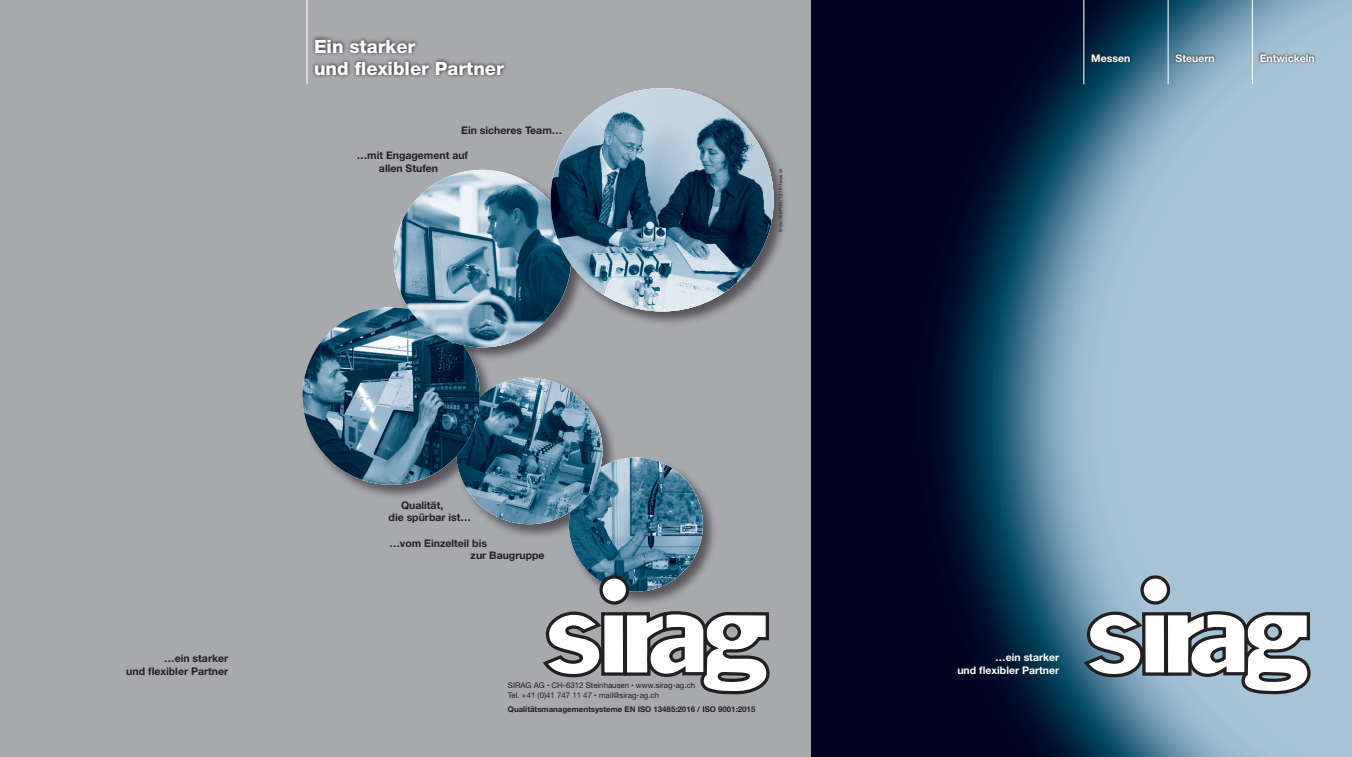
<style>
.page{position:relative;width:1352px;height:757px;background:#fff}
.page>*{position:absolute;margin:0;border:0;box-sizing:border-box;transform-origin:0 0}
.t1{font:800 18.38px/22.1px "Helvetica Neue LT Pro";color:#fff}
.t2{font:700 10.5px "Helvetica Neue LT Pro";color:#231f20}
.t3{font:700 10.5px "Helvetica Neue LT Pro";color:#fff}
.t4{font:7.88px "Helvetica Neue LT Pro";color:#231f20}
.t5{font:700 7.88px "Helvetica Neue LT Pro";color:#231f20}
.t6{font:4.38px "Helvetica Neue LT Pro";color:#231f20}
.s1{font-size:4.73px}
</style>
<div class="page">
<div style="left:0;top:0;width:811px;height:756px;background:#a8a9ad"></div>
<img style="left:811px;top:0;width:541px;height:756px">
<svg style="left:1084px;top:610px;width:61px;height:69px"></svg>
<div style="left:1144px;top:613px;width:21px;height:61px;background:#fff"></div>
<div style="left:1142px;top:612px;width:25px;height:63px;border:3px solid #231f20"></div>
<svg style="left:1163px;top:610px;width:147px;height:84px"></svg>
<svg style="left:1142px;top:577px;width:26px;height:26px"></svg>
<div style="left:1140px;top:575px;width:30px;height:29px;border:3px solid #231f20;border-radius:50%"></div>
<svg style="left:1089px;top:52px;width:43px;height:12px"></svg>
<svg style="left:1173px;top:52px;width:43px;height:12px"></svg>
<svg style="left:1258px;top:52px;width:58px;height:12px"></svg>
<hr style="left:1083px;top:0;width:1px;height:84px;background:#fff">
<hr style="left:1167px;top:0;width:1px;height:84px;background:#fff">
<hr style="left:1252px;top:0;width:1px;height:84px;background:#fff">
<div style="left:567px;top:456px;width:151px;height:150px;background:#231f20;opacity:.6"></div>
<div style="left:455px;top:376px;width:163px;height:163px;background:#231f20;opacity:.6"></div>
<div style="left:301px;top:306px;width:194px;height:194px;background:#231f20;opacity:.6"></div>
<div style="left:392px;top:168px;width:194px;height:194px;background:#231f20;opacity:.6"></div>
<div style="left:549px;top:87px;width:240px;height:239px;background:#231f20;opacity:.6"></div>
<svg style="left:312px;top:36px;width:195px;height:42px"></svg>
<hr style="left:306px;top:0;width:2px;height:84px;background:#fff">
<img style="left:569px;top:457px;width:134px;height:134px;border-radius:67px">
<img style="left:456px;top:378px;width:146px;height:146px;border-radius:73px">
<img style="left:302px;top:307px;width:178px;height:178px;border-radius:89px">
<img style="left:394px;top:170px;width:177px;height:177px;border-radius:89px">
<svg style="left:543px;top:611px;width:61px;height:67px"></svg>
<div style="left:603px;top:613px;width:22px;height:61px;background:#fff"></div>
<div style="left:601px;top:612px;width:25px;height:63px;border:3px solid #231f20"></div>
<svg style="left:622px;top:611px;width:147px;height:83px"></svg>
<svg style="left:601px;top:577px;width:26px;height:26px"></svg>
<div style="left:599px;top:575px;width:30px;height:29px;border:3px solid #231f20;border-radius:50%"></div>
<img style="left:550px;top:88px;width:224px;height:223px;border-radius:112px">
<h1 class="t1" style="left:314px;top:35px;width:191px">Ein starker<br>und flexibler Partner</h1>
<p class="t2" style="left:461px;top:123px;width:103px">Ein sicheres Team…</p>
<p class="t2" style="left:357px;top:149px;width:113px">…mit Engagement auf</p>
<p class="t2" style="left:379px;top:161px;width:61px">allen Stufen</p>
<p class="t6" style="left:778px;top:232px;width:65px;rotate:-90deg">fir-de / 300 PCH / 12.19 / trops.ch</p>
<p class="t2" style="left:164px;top:651px;width:65px">…ein starker</p>
<p class="t2" style="left:126px;top:664px;width:103px">und flexibler Partner</p>
<p class="t2" style="left:401px;top:498px;width:44px">Qualität,</p>
<p class="t2" style="left:389px;top:511px;width:84px">die spürbar ist…</p>
<p class="t2" style="left:389px;top:536px;width:99px">…vom Einzelteil bis</p>
<p class="t2" style="left:471px;top:549px;width:75px">zur Baugruppe</p>
<p class="t4" style="left:508px;top:680px;width:189px">SIRAG AG <span class="s1">•</span> CH-6312 Steinhausen <span class="s1">•</span> www.sirag-ag.ch</p>
<p class="t4" style="left:508px;top:690px;width:153px">Tel. +41 (0)41 747 11 47 <span class="s1">•</span> mail@sirag-ag.ch</p>
<p class="t5" style="left:508px;top:703px;width:249px">Qualitätsmanagementsysteme EN ISO 13485:2016 / ISO 9001:2015</p>
<p class="t3" style="left:1091px;top:51px;width:41px">Messen</p>
<p class="t3" style="left:1175px;top:51px;width:41px">Steuern</p>
<p class="t3" style="left:1260px;top:51px;width:56px">Entwickeln</p>
<p class="t3" style="left:995px;top:650px;width:65px">…ein starker</p>
<p class="t3" style="left:957px;top:663px;width:103px">und flexibler Partner</p>
</div>
